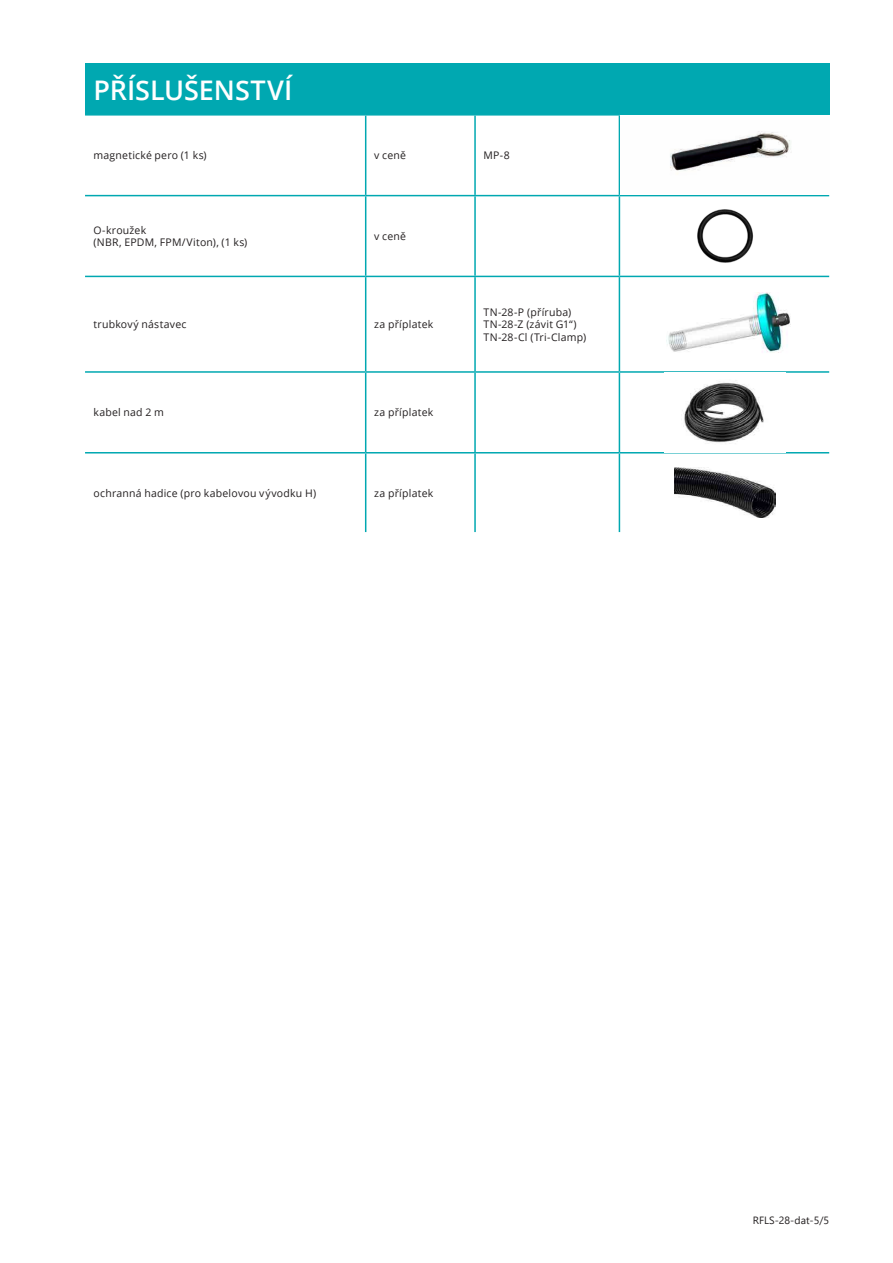
<style>
.page{position:relative;width:893px;height:1263px;background:#fff}
.page>*{position:absolute;margin:0;border:0;box-sizing:border-box;transform-origin:0 0}
.záhlaví-CZ{font:600 27px "Open Sans";letter-spacing:-.005em;color:#fff}
.tabulka_L-CZ{font:10.5px/12.6px "Open Sans";letter-spacing:.02em;color:#231f20}
.t1{font:10.5px "Segoe UI";color:#231f20}
.tabulka_P-CZ{font:10.5px "Open Sans";color:#231f20}
</style>
<div class="page">
<div style="left:85px;top:64px;width:744px;height:51px;background:#00a8b1"></div>
<svg style="left:85px;top:116px;width:744px;height:416px"></svg>
<hr style="left:85px;top:114px;width:281px;height:2px;background:#00a8b1">
<hr style="left:366px;top:114px;width:109px;height:2px;background:#00a8b1">
<hr style="left:475px;top:114px;width:144px;height:2px;background:#00a8b1">
<hr style="left:619px;top:114px;width:210px;height:2px;background:#00a8b1">
<hr style="left:365px;top:116px;width:1px;height:79px;background:#00a8b1">
<hr style="left:474px;top:116px;width:2px;height:79px;background:#00a8b1">
<hr style="left:619px;top:116px;width:1px;height:79px;background:#00a8b1">
<hr style="left:85px;top:195px;width:281px;height:1px;background:#00a8b1">
<hr style="left:366px;top:195px;width:109px;height:1px;background:#00a8b1">
<hr style="left:365px;top:196px;width:1px;height:80px;background:#00a8b1">
<hr style="left:475px;top:195px;width:144px;height:1px;background:#00a8b1">
<hr style="left:474px;top:196px;width:2px;height:80px;background:#00a8b1">
<hr style="left:619px;top:195px;width:210px;height:1px;background:#00a8b1">
<hr style="left:619px;top:196px;width:1px;height:80px;background:#00a8b1">
<hr style="left:85px;top:276px;width:281px;height:1px;background:#00a8b1">
<hr style="left:366px;top:276px;width:109px;height:1px;background:#00a8b1">
<hr style="left:365px;top:277px;width:1px;height:94px;background:#00a8b1">
<hr style="left:475px;top:276px;width:144px;height:1px;background:#00a8b1">
<hr style="left:474px;top:277px;width:2px;height:94px;background:#00a8b1">
<hr style="left:619px;top:276px;width:210px;height:1px;background:#00a8b1">
<hr style="left:619px;top:277px;width:1px;height:94px;background:#00a8b1">
<hr style="left:85px;top:371px;width:281px;height:2px;background:#00a8b1">
<hr style="left:366px;top:371px;width:109px;height:2px;background:#00a8b1">
<hr style="left:365px;top:373px;width:1px;height:79px;background:#00a8b1">
<hr style="left:475px;top:371px;width:144px;height:2px;background:#00a8b1">
<hr style="left:474px;top:373px;width:2px;height:79px;background:#00a8b1">
<hr style="left:619px;top:371px;width:210px;height:2px;background:#00a8b1">
<hr style="left:619px;top:373px;width:1px;height:79px;background:#00a8b1">
<hr style="left:85px;top:452px;width:281px;height:1px;background:#00a8b1">
<hr style="left:366px;top:452px;width:109px;height:1px;background:#00a8b1">
<hr style="left:365px;top:453px;width:1px;height:79px;background:#00a8b1">
<hr style="left:475px;top:452px;width:144px;height:1px;background:#00a8b1">
<hr style="left:474px;top:453px;width:2px;height:79px;background:#00a8b1">
<hr style="left:619px;top:452px;width:210px;height:1px;background:#00a8b1">
<hr style="left:619px;top:453px;width:1px;height:79px;background:#00a8b1">
<img style="left:620px;top:116px;width:209px;height:79px">
<img style="left:696px;top:209px;width:57px;height:54px">
<img style="left:666px;top:292px;width:124px;height:64px">
<img style="left:664px;top:373px;width:121px;height:79px">
<img style="left:674px;top:468px;width:101px;height:50px">
<p class="záhlaví-CZ" style="left:94px;top:71px;width:200px">PŘÍSLUŠENSTVÍ</p>
<p class="tabulka_L-CZ" style="left:94px;top:149px;width:115px">magnetické pero (1 ks)</p>
<p class="tabulka_L-CZ" style="left:374px;top:149px;width:33px">v ceně</p>
<p class="tabulka_P-CZ" style="left:484px;top:148px;width:28px">MP-8</p>
<p class="tabulka_L-CZ" style="left:94px;top:223px;width:155px">O-kroužek<br>(NBR, EPDM, FPM/Viton), (1 ks)</p>
<p class="tabulka_L-CZ" style="left:374px;top:230px;width:33px">v ceně</p>
<p class="tabulka_L-CZ" style="left:94px;top:318px;width:95px">trubkový nástavec</p>
<p class="tabulka_L-CZ" style="left:374px;top:318px;width:61px">za příplatek</p>
<p class="tabulka_L-CZ" style="left:94px;top:406px;width:72px">kabel nad 2 m</p>
<p class="tabulka_L-CZ" style="left:374px;top:406px;width:61px">za příplatek</p>
<p class="tabulka_L-CZ" style="left:94px;top:487px;width:224px">ochranná hadice (pro kabelovou vývodku H)</p>
<p class="tabulka_L-CZ" style="left:374px;top:487px;width:61px">za příplatek</p>
<p class="tabulka_L-CZ" style="left:483px;top:305px;width:89px">TN-28-P (příruba)</p>
<p class="tabulka_L-CZ" style="left:483px;top:318px;width:95px">TN-28-Z (závit G1“)</p>
<p class="tabulka_L-CZ" style="left:483px;top:330px;width:104px">TN-28-Cl (Tri-Clamp)</p>
<p class="t1" style="left:753px;top:1211px;width:78px">RFLS-28-dat-5/5</p>
</div>
